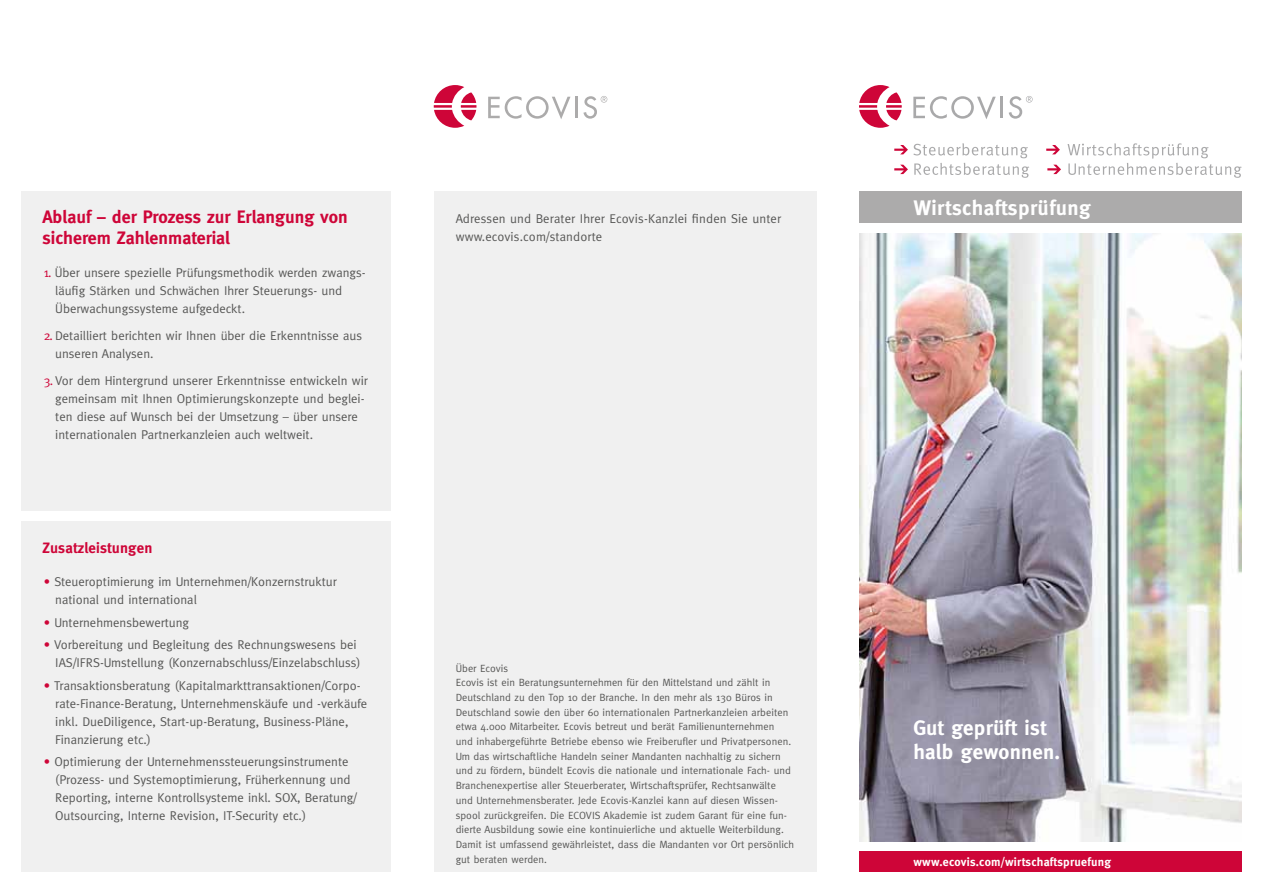
<style>
.page{position:relative;width:1263px;height:893px;background:#fff}
.page>*{position:absolute;margin:0;border:0;box-sizing:border-box;transform-origin:0 0}
.t1{font:700 21px/24px "Meta";letter-spacing:.01em;color:#fff}
.t2{font:700 18px/21px "Meta";color:#ce0538}
.t3{font:700 15px "Meta";letter-spacing:.01em;color:#ce0538}
.t4{font:12.75px/18px "Meta";color:#575756}
.t5{font:700 12px "Meta";letter-spacing:.02em;color:#fff}
.t6{font:10.5px/14.7px "Meta";letter-spacing:.005em;color:#575756}
.s1{color:#ce0538}
</style>
<div class="page">
<div style="left:434px;top:191px;width:382px;height:681px;background:#f0f0f0"></div>
<div style="left:21px;top:191px;width:370px;height:320px;background:#f0f0f0"></div>
<div style="left:21px;top:521px;width:370px;height:351px;background:#f0f0f0"></div>
<img style="left:859px;top:234px;width:383px;height:607px">
<svg style="left:434px;top:85px;width:42px;height:43px"></svg>
<svg style="left:488px;top:96px;width:82px;height:23px"></svg>
<hr style="left:575px;top:97px;width:3px;height:21px;background:#acabab">
<svg style="left:583px;top:96px;width:24px;height:23px"></svg>
<div style="left:859px;top:852px;width:383px;height:20px;background:#ce0538"></div>
<div style="left:859px;top:191px;width:383px;height:32px;background:#acabab"></div>
<svg style="left:859px;top:85px;width:43px;height:43px"></svg>
<svg style="left:913px;top:96px;width:83px;height:23px"></svg>
<hr style="left:1000px;top:97px;width:3px;height:21px;background:#a9a9aa">
<svg style="left:1009px;top:96px;width:23px;height:23px"></svg>
<svg style="left:1046px;top:145px;width:14px;height:9px"></svg>
<svg style="left:1047px;top:165px;width:14px;height:9px"></svg>
<svg style="left:894px;top:143px;width:135px;height:35px"></svg>
<svg style="left:1067px;top:143px;width:175px;height:35px"></svg>
<h2 class="t2" style="left:43px;top:206px;width:307px">Ablauf – der Prozess zur Erlangung von sicherem Zahlenmaterial</h2>
<p class="t4" style="left:55px;top:264px;width:312px;text-indent:-11px"><span class="s1">1.</span> Über unsere spezielle Prüfungsmethodik werden zwangs&shy;läufig Stärken und Schwächen Ihrer Steuerungs- und<br>Überwachungssysteme aufgedeckt.</p>
<p class="t4" style="left:55px;top:327px;width:308px;text-indent:-11px"><span class="s1">2.</span> Detailliert berichten wir Ihnen über die Erkenntnisse aus unseren Analysen.</p>
<p class="t4" style="left:55px;top:372px;width:314px;text-indent:-11px"><span class="s1">3.</span> Vor dem Hintergrund unserer Erkenntnisse entwickeln wir gemeinsam mit Ihnen Optimierungskonzepte und beglei&shy;ten diese auf Wunsch bei der Umsetzung – über unsere internationalen Partnerkanzleien auch weltweit.</p>
<p class="t3" style="left:43px;top:539px;width:111px">Zusatzleistungen</p>
<p class="t4" style="left:55px;top:573px;width:283px;text-indent:-11px"><span class="s1">•</span> Steueroptimierung im Unternehmen/Konzernstruktur national und international</p>
<p class="t4" style="left:44px;top:613px;width:147px"><span class="s1">•</span> Unternehmensbewertung</p>
<p class="t4" style="left:55px;top:636px;width:307px;text-indent:-11px"><span class="s1">•</span> Vorbereitung und Begleitung des Rechnungswesens bei<br>IAS/IFRS-Umstellung (Konzernabschluss/Einzelabschluss)</p>
<p class="t4" style="left:55px;top:676px;width:313px;text-indent:-11px"><span class="s1">•</span> Transaktionsberatung (Kapitalmarkttransaktionen/Corpo&shy;rate-Finance-Beratung, Unternehmenskäufe und -verkäufe inkl. DueDiligence, Start-up-Beratung, Business-Pläne, Finanzierung etc.)</p>
<p class="t4" style="left:55px;top:753px;width:303px;text-indent:-11px"><span class="s1">•</span> Optimierung der Unternehmenssteuerungsinstrumente (Prozess- und Systemoptimierung, Früherkennung und Reporting, interne Kontrollsysteme inkl. SOX, Beratung/ Outsourcing, Interne Revision, IT-Security etc.)</p>
<p class="t4" style="left:456px;top:210px;width:327px">Adressen und Berater Ihrer Ecovis-Kanzlei finden Sie unter www.ecovis.com/standorte</p>
<p class="t6" style="left:456px;top:660px;width:340px">Über Ecovis<br>Ecovis ist ein Beratungsunternehmen für den Mittelstand und zählt in Deutschland zu den Top 10 der Branche. In den mehr als 130 Büros in Deutschland sowie den über 60 internationalen Partnerkanzleien arbeiten etwa 4.000 Mitarbeiter. Ecovis betreut und berät Familienunternehmen und inhabergeführte Betriebe ebenso wie Freiberufler und Privatpersonen.<br>Um das wirtschaftliche Handeln seiner Mandanten nachhaltig zu sichern und zu fördern, bündelt Ecovis die nationale und internationale Fach- und Branchenexpertise aller Steuerberater, Wirtschaftsprüfer, Rechtsanwälte und Unternehmensberater. Jede Ecovis-Kanzlei kann auf diesen Wissen&shy;spool zurückgreifen. Die ECOVIS Akademie ist zudem Garant für eine fun&shy;dierte Ausbildung sowie eine kontinuierliche und aktuelle Weiterbildung.<br>Damit ist umfassend gewährleistet, dass die Mandanten vor Ort persönlich gut beraten werden.</p>
<h1 class="t1" style="left:913px;top:195px;width:179px">Wirtschaftsprüfung</h1>
<h1 class="t1" style="left:913px;top:716px;width:148px">Gut geprüft ist halb gewonnen.</h1>
<p class="t5" style="left:913px;top:855px;width:199px">www.ecovis.com/wirtschaftspruefung</p>
</div>
